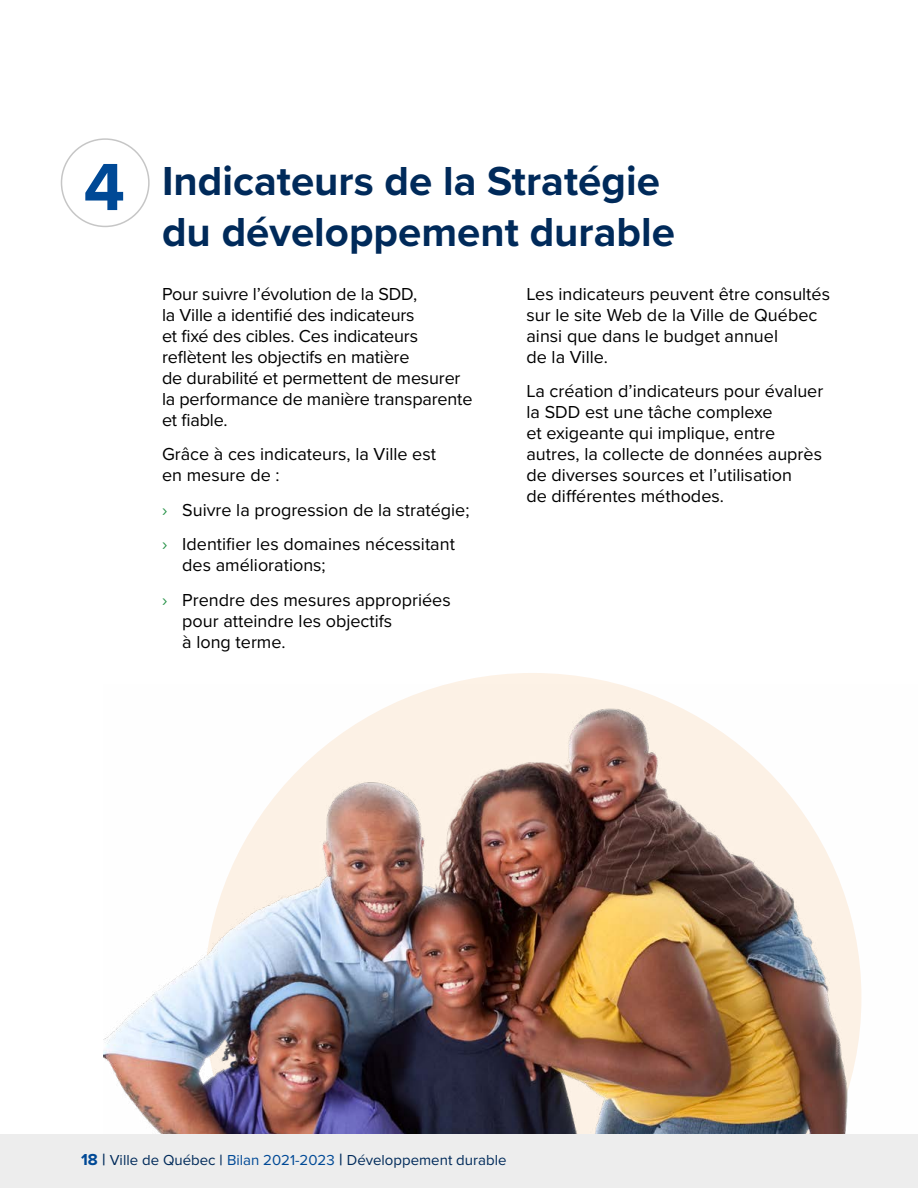
<style>
.page{position:relative;width:918px;height:1188px;background:#fff}
.page>*{position:absolute;margin:0;border:0;box-sizing:border-box;transform-origin:0 0}
.t1{font:700 69.15px "Proxima Nova";color:#004996}
.t2{font:700 42px/51px "Proxima Nova";color:#002a5a}
.t3{font:18px/21px "Proxima Nova";color:#000}
.t4{font:15px "Proxima Nova";color:#002a5a}
.s1{color:#249146}
.s2{font-weight:700;font-size:16.5px;color:#004996}
.s3{font-weight:600;font-size:16.5px}
.s4{font-weight:600}
.s5{color:#004996}
</style>
<div class="page">
<img style="left:104px;top:684px;width:758px;height:450px">
<div style="left:0;top:1134px;width:918px;height:54px;background:#ededed"></div>
<div style="left:61px;top:138px;width:89px;height:89px;border:2px solid #c6c6c6;border-radius:50%"></div>
<p class="t1" style="left:84px;top:135px;width:43px">4</p>
<h2 class="t2" style="left:162px;top:155px;width:514px">Indicateurs de la Stratégie du développement durable</h2>
<p class="t3" style="left:162px;top:283px;width:312px">Pour suivre l’évolution de la SDD,<br>la Ville a identifié des indicateurs<br>et fixé des cibles. Ces indicateurs reflètent les objectifs en matière<br>de durabilité et permettent de mesurer la performance de manière transparente et fiable.</p>
<p class="t3" style="left:162px;top:443px;width:276px">Grâce à ces indicateurs, la Ville est en mesure de :</p>
<p class="t3" style="left:162px;top:499px;width:309px"><span class="s1">›</span> Suivre la progression de la stratégie;</p>
<p class="t3" style="left:182px;top:533px;width:274px;text-indent:-20px"><span class="s1">›</span> Identifier les domaines nécessitant des améliorations;</p>
<p class="t3" style="left:182px;top:589px;width:270px;text-indent:-20px"><span class="s1">›</span> Prendre des mesures appropriées pour atteindre les objectifs<br>à long terme.</p>
<p class="t3" style="left:526px;top:283px;width:305px">Les indicateurs peuvent être consultés sur le site Web de la Ville de Québec ainsi que dans le budget annuel<br>de la Ville.</p>
<p class="t3" style="left:526px;top:380px;width:298px">La création d’indicateurs pour évaluer la SDD est une tâche complexe<br>et exigeante qui implique, entre autres, la collecte de données auprès de diverses sources et l’utilisation<br>de différentes méthodes.</p>
<p class="t4" style="left:81px;top:1149px;width:427px"><span class="s2">18</span> <span class="s3">|</span> Ville de Québec <span class="s4">|</span> <span class="s5">Bilan 2021-2023</span> <span class="s3">|</span> Développement durable</p>
<p class="t4" style="left:290px;top:1149px;width:222px"><span class="s5">2-2023</span> <span class="s3">|</span> Développement durable</p>
</div>
